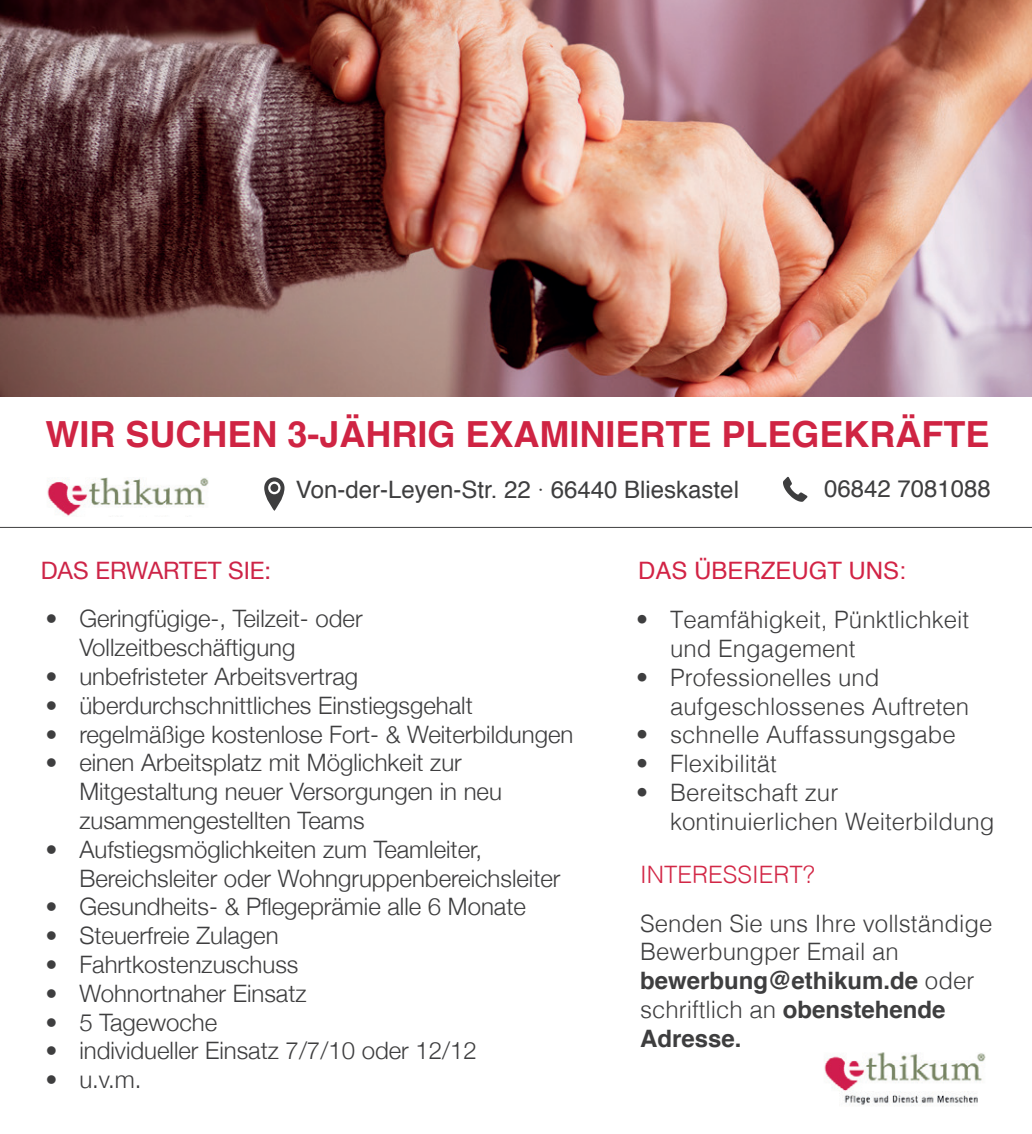
<style>
.page{position:relative;width:1032px;height:1134px;background:#fff}
.page>*{position:absolute;margin:0;border:0;box-sizing:border-box;transform-origin:0 0}
.t1{font:700 36px "Helvetica";color:#cf2443}
.t2{font:300 24px/28.8px "Helvetica Neue";color:#3e3e3f}
.t3{font:300 24px/28.8px "Helvetica";color:#3e3e3f}
.t4{font:24px "Helvetica";color:#3e3e3f}
.t5{font:24px "Helvetica";color:#d22345}
.t6{font:24px "Helvetica Neue";color:#cd2447}
.t7{font:300 24px "Helvetica";color:#d22746}
.s1{font-weight:300}
.s2{font-weight:700}
</style>
<div class="page">
<svg style="left:783px;top:477px;width:24px;height:25px"></svg>
<svg style="left:264px;top:477px;width:20px;height:34px"></svg>
<hr style="left:0;top:527px;width:1032px;height:1px;background:#3e3e3f">
<img style="left:0;top:0;width:1032px;height:397px">
<img style="left:47px;top:477px;width:162px;height:39px">
<img style="left:824px;top:1052px;width:162px;height:53px">
<h1 class="t1" style="left:45px;top:405px;width:946px">WIR SUCHEN 3-JÄHRIG EXAMINIERTE PLEGEKRÄFTE</h1>
<p class="t4" style="left:296px;top:471px;width:444px">Von-der-Leyen-Str. 22 <span class="s1">·</span> 66440 Blieskastel</p>
<p class="t4" style="left:824px;top:470px;width:168px">06842 7081088</p>
<p class="t6" style="left:41px;top:553px;width:232px">DAS ERWARTET SIE:</p>
<p class="t2" style="left:79px;top:603px;width:285px;text-indent:-34px">• Geringfügige-, Teilzeit- oder<br>Vollzeitbeschäftigung</p>
<p class="t2" style="left:45px;top:660px;width:314px">• unbefristeter Arbeitsvertrag</p>
<p class="t2" style="left:45px;top:689px;width:429px">• überdurchschnittliches Einstiegsgehalt</p>
<p class="t2" style="left:45px;top:718px;width:529px">• regelmäßige kostenlose Fort- &amp; Weiterbildungen</p>
<p class="t2" style="left:79px;top:747px;width:424px;text-indent:-34px">• einen Arbeitsplatz mit Möglichkeit zur<br>Mitgestaltung neuer Versorgungen in neu zusammengestellten Teams</p>
<p class="t2" style="left:79px;top:833px;width:483px;text-indent:-34px">• Aufstiegsmöglichkeiten zum Teamleiter,<br>Bereichsleiter oder Wohngruppenbereichsleiter</p>
<p class="t2" style="left:45px;top:891px;width:482px">• Gesundheits- &amp; Pflegeprämie alle 6 Monate</p>
<p class="t2" style="left:45px;top:919px;width:235px">• Steuerfreie Zulagen</p>
<p class="t2" style="left:45px;top:948px;width:255px">• Fahrtkostenzuschuss</p>
<p class="t2" style="left:45px;top:977px;width:263px">• Wohnortnaher Einsatz</p>
<p class="t2" style="left:45px;top:1006px;width:173px">• 5 Tagewoche</p>
<p class="t2" style="left:45px;top:1035px;width:433px">• individueller Einsatz 7/7/10 oder 12/12</p>
<p class="t2" style="left:45px;top:1063px;width:98px">• u.v.m.</p>
<p class="t5" style="left:638px;top:552px;width:269px">DAS ÜBERZEUGT UNS:</p>
<p class="t3" style="left:670px;top:603px;width:300px;text-indent:-34px">• Teamfähigkeit, Pünktlichkeit und Engagement</p>
<p class="t3" style="left:670px;top:661px;width:300px;text-indent:-34px">• Professionelles und aufgeschlossenes Auftreten</p>
<p class="t3" style="left:636px;top:719px;width:321px">• schnelle Auffassungsgabe</p>
<p class="t3" style="left:636px;top:747px;width:142px">• Flexibilität</p>
<p class="t3" style="left:670px;top:776px;width:326px;text-indent:-34px">• Bereitschaft zur kontinuierlichen Weiterbildung</p>
<p class="t7" style="left:640px;top:854px;width:176px">INTERESSIERT?</p>
<p class="t3" style="left:640px;top:907px;width:354px">Senden Sie uns Ihre vollständige<br>Bewerbungper Email an <span class="s2">bewerbung@ethikum.de</span> oder schriftlich an <span class="s2">obenstehende<br>Adresse.</span></p>
</div>
